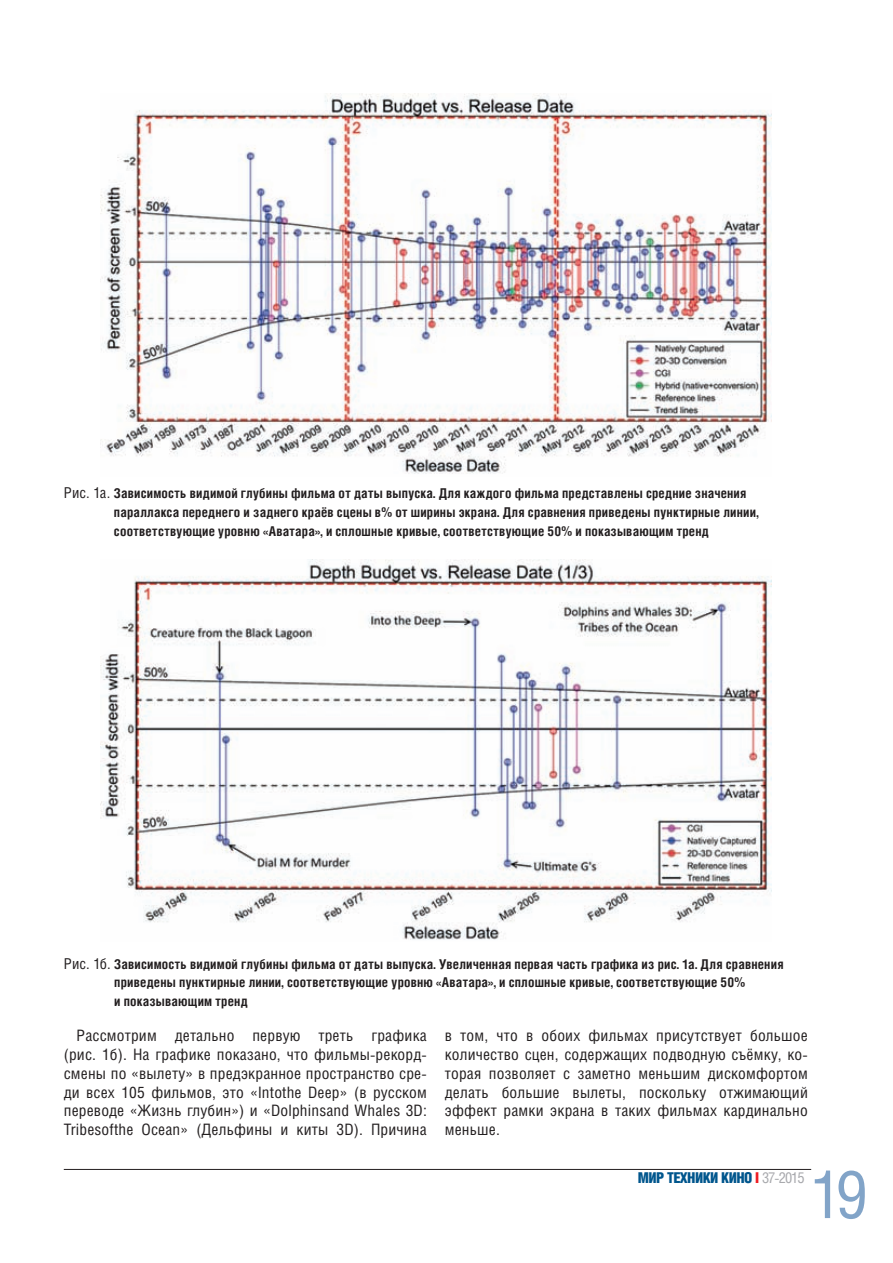
<style>
.page{position:relative;width:893px;height:1263px;background:#fff}
.page>*{position:absolute;margin:0;border:0;box-sizing:border-box;transform-origin:0 0}
.t1{font:66px "Helios Cond C";color:#82a4c8}
.t2{font:15.75px/18.8px "Helios Cond C";letter-spacing:.01em;color:#231f20;text-align:justify}
.t3{font:15px "Helios Cond Black C";letter-spacing:-.04em;color:#00568d}
.t4{font:700 13.5px/18.8px "Helios Cond C";letter-spacing:.015em;color:#231f20}
.s1{font-weight:400;font-size:15px}
.s2{color:#ee1d23}
.s3{font-family:"Helios Cond C";color:#a8a9ad}
</style>
<div class="page">
<hr style="left:64px;top:1169px;width:747px;height:1px;background:#231f20">
<img style="left:101px;top:94px;width:670px;height:380px">
<img style="left:101px;top:559px;width:670px;height:381px">
<p class="t4" style="left:114px;top:484px;width:646px;text-indent:-50px"><span class="s1">Рис. 1a.</span> Зависимость видимой глубины фильма от даты выпуска. Для каждого фильма представлены средние значения параллакса переднего и заднего краёв сцены в% от ширины экрана. Для сравнения приведены пунктирные линии, соответствующие уровню «Аватара», и сплошные кривые, соответствующие 50% и показывающим тренд</p>
<p class="t4" style="left:114px;top:954px;width:671px;text-indent:-50px"><span class="s1">Рис. 1б.</span> Зависимость видимой глубины фильма от даты выпуска. Увеличенная первая часть графика из рис. 1а. Для сравнения приведены пунктирные линии, соответствующие уровню «Аватара», и сплошные кривые, соответствующие 50%<br>и показывающим тренд</p>
<p class="t2" style="left:64px;top:1026px;width:365px;text-indent:13px">Рассмотрим детально первую треть графика (рис. 1б). На графике показано, что фильмы-рекорд&shy;смены по «вылету» в предэкранное пространство сре&shy;ди всех 105 фильмов, это «Intothe Deep» (в русском переводе «Жизнь глубин») и «Dolphinsand Whales 3D:<br>Tribesofthe Ocean» (Дельфины и киты 3D). Причина</p>
<p class="t2" style="left:445px;top:1026px;width:365px">в том, что в обоих фильмах присутствует большое количество сцен, содержащих подводную съёмку, ко&shy;торая позволяет с заметно меньшим дискомфортом делать большие вылеты, поскольку отжимающий эффект рамки экрана в таких фильмах кардинально меньше.</p>
<p class="t3" style="left:638px;top:1169px;width:169px">МИР ТЕХНИКИ КИНО <span class="s2">I</span> <span class="s3">37-2015</span></p>
<h1 class="t1" style="left:810px;top:1155px;width:59px">19</h1>
</div>
